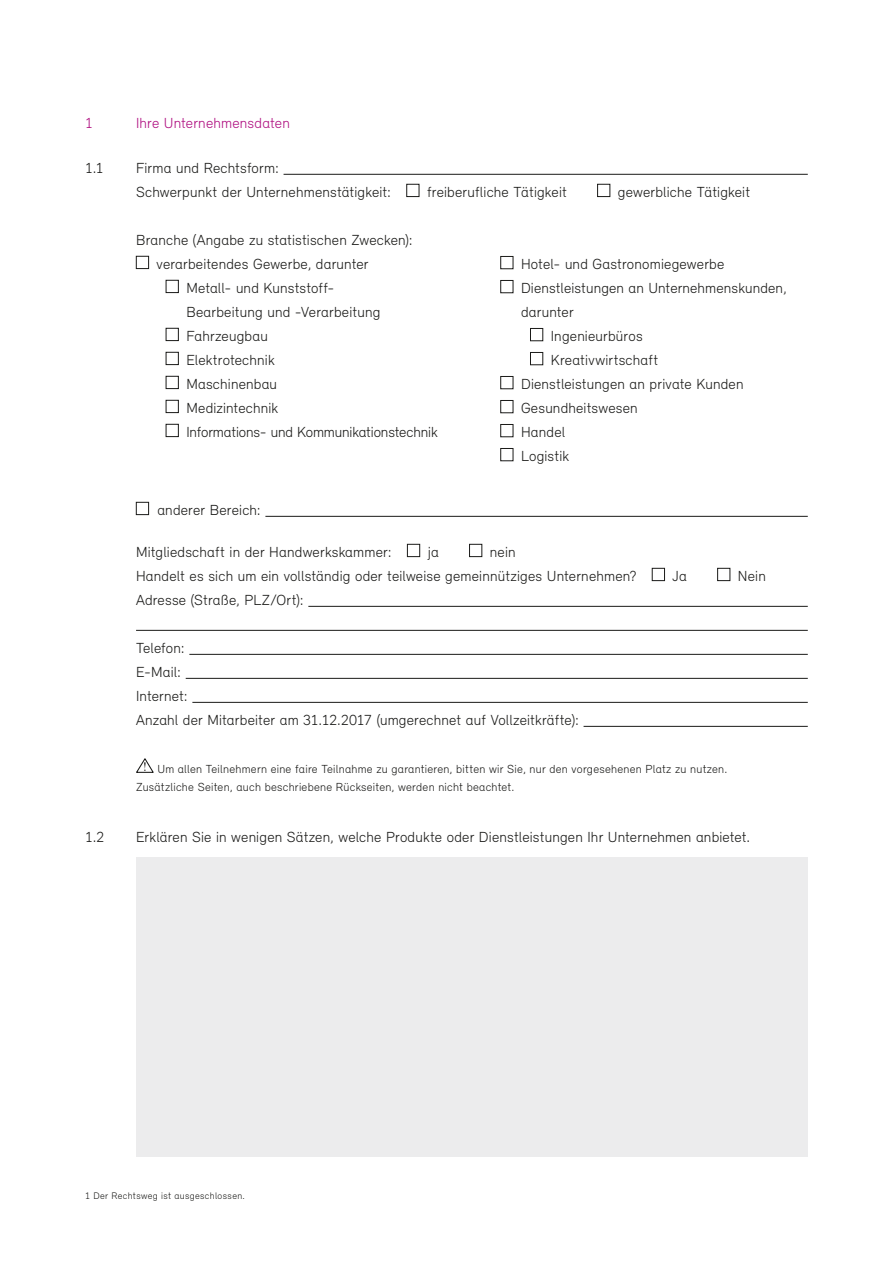
<style>
.page{position:relative;width:893px;height:1263px;background:#fff}
.page>*{position:absolute;margin:0;border:0;box-sizing:border-box;transform-origin:0 0}
.Copy_10_14{font:300 15px/24px "Relevant";letter-spacing:.01em;color:#1a1a18}
.Copy_10_14-2{font:300 15px "Relevant";letter-spacing:-.01em;color:#1a1a18}
.Headline_10_14{font:300 15px "Relevant";letter-spacing:.01em;color:#af0e80}
.Copy_10_14-3{font:300 12px/18px "Relevant";letter-spacing:.02em;color:#1a1a18}
.t1{font:300 9.75px "Relevant";letter-spacing:.04em;color:#1a1a18}
</style>
<div class="page">
<hr style="left:284px;top:174px;width:524px;height:1px;background:#1a1a18">
<hr style="left:265px;top:516px;width:543px;height:1px;background:#1a1a18">
<hr style="left:308px;top:606px;width:500px;height:1px;background:#1a1a18">
<hr style="left:136px;top:630px;width:672px;height:1px;background:#1a1a18">
<hr style="left:189px;top:654px;width:619px;height:1px;background:#1a1a18">
<hr style="left:186px;top:678px;width:622px;height:1px;background:#1a1a18">
<hr style="left:192px;top:702px;width:616px;height:1px;background:#1a1a18">
<hr style="left:584px;top:726px;width:224px;height:1px;background:#1a1a18">
<div style="left:406px;top:184px;width:13px;height:13px;border:1px solid #1a1a18"></div>
<div style="left:597px;top:184px;width:13px;height:13px;border:1px solid #1a1a18"></div>
<div style="left:136px;top:256px;width:13px;height:13px;border:1px solid #1a1a18"></div>
<div style="left:166px;top:280px;width:13px;height:13px;border:1px solid #1a1a18"></div>
<div style="left:166px;top:328px;width:13px;height:13px;border:1px solid #1a1a18"></div>
<div style="left:166px;top:352px;width:13px;height:13px;border:1px solid #1a1a18"></div>
<div style="left:166px;top:376px;width:13px;height:13px;border:1px solid #1a1a18"></div>
<div style="left:166px;top:400px;width:13px;height:13px;border:1px solid #1a1a18"></div>
<div style="left:166px;top:424px;width:13px;height:13px;border:1px solid #1a1a18"></div>
<div style="left:136px;top:502px;width:13px;height:13px;border:1px solid #1a1a18"></div>
<div style="left:407px;top:544px;width:13px;height:13px;border:1px solid #1a1a18"></div>
<div style="left:469px;top:544px;width:13px;height:13px;border:1px solid #1a1a18"></div>
<div style="left:652px;top:568px;width:13px;height:13px;border:1px solid #1a1a18"></div>
<div style="left:717px;top:568px;width:13px;height:13px;border:1px solid #1a1a18"></div>
<svg style="left:136px;top:758px;width:18px;height:15px"></svg>
<div style="left:136px;top:857px;width:672px;height:300px;background:#ececed"></div>
<div style="left:500px;top:256px;width:13px;height:13px;border:1px solid #1a1a18"></div>
<div style="left:500px;top:280px;width:13px;height:13px;border:1px solid #1a1a18"></div>
<div style="left:530px;top:328px;width:13px;height:13px;border:1px solid #1a1a18"></div>
<div style="left:530px;top:352px;width:13px;height:13px;border:1px solid #1a1a18"></div>
<div style="left:500px;top:376px;width:13px;height:13px;border:1px solid #1a1a18"></div>
<div style="left:500px;top:400px;width:13px;height:13px;border:1px solid #1a1a18"></div>
<div style="left:500px;top:424px;width:13px;height:13px;border:1px solid #1a1a18"></div>
<div style="left:500px;top:448px;width:13px;height:13px;border:1px solid #1a1a18"></div>
<p class="Headline_10_14" style="left:85px;top:114px;width:9px">1</p>
<p class="Headline_10_14" style="left:136px;top:114px;width:155px">Ihre Unternehmensdaten</p>
<p class="Copy_10_14" style="left:85px;top:155px;width:20px">1.1</p>
<p class="Copy_10_14" style="left:136px;top:155px;width:144px">Firma und Rechtsform:</p>
<p class="Copy_10_14" style="left:136px;top:179px;width:257px">Schwerpunkt der Unternehmenstätigkeit:</p>
<p class="Copy_10_14" style="left:427px;top:179px;width:141px">freiberufliche Tätigkeit</p>
<p class="Copy_10_14" style="left:618px;top:179px;width:134px">gewerbliche Tätigkeit</p>
<p class="Copy_10_14" style="left:136px;top:227px;width:278px">Branche (Angabe zu statistischen Zwecken):</p>
<p class="Copy_10_14" style="left:157px;top:251px;width:213px">verarbeitendes Gewerbe, darunter</p>
<p class="Copy_10_14" style="left:186px;top:275px;width:196px">Metall- und Kunststoff-<br>Bearbeitung und -Verarbeitung</p>
<p class="Copy_10_14" style="left:186px;top:323px;width:83px">Fahrzeugbau</p>
<p class="Copy_10_14" style="left:186px;top:347px;width:90px">Elektrotechnik</p>
<p class="Copy_10_14" style="left:186px;top:371px;width:92px">Maschinenbau</p>
<p class="Copy_10_14" style="left:186px;top:395px;width:93px">Medizintechnik</p>
<p class="Copy_10_14-2" style="left:186px;top:423px;width:253px">Informations- und Kommunikationstechnik</p>
<p class="Copy_10_14" style="left:521px;top:252px;width:205px">Hotel- und Gastronomiegewerbe</p>
<p class="Copy_10_14" style="left:521px;top:276px;width:267px">Dienstleistungen an Unternehmenskunden, darunter</p>
<p class="Copy_10_14" style="left:551px;top:324px;width:93px">Ingenieurbüros</p>
<p class="Copy_10_14" style="left:551px;top:348px;width:109px">Kreativwirtschaft</p>
<p class="Copy_10_14" style="left:521px;top:372px;width:224px">Dienstleistungen an private Kunden</p>
<p class="Copy_10_14" style="left:521px;top:396px;width:118px">Gesundheitswesen</p>
<p class="Copy_10_14" style="left:521px;top:420px;width:46px">Handel</p>
<p class="Copy_10_14" style="left:521px;top:444px;width:50px">Logistik</p>
<p class="Copy_10_14" style="left:157px;top:497px;width:105px">anderer Bereich:</p>
<p class="Copy_10_14" style="left:136px;top:539px;width:257px">Mitgliedschaft in der Handwerkskammer:</p>
<p class="Copy_10_14" style="left:428px;top:539px;width:13px">ja</p>
<p class="Copy_10_14" style="left:490px;top:539px;width:27px">nein</p>
<p class="Copy_10_14" style="left:136px;top:563px;width:502px">Handelt es sich um ein vollständig oder teilweise gemeinnütziges Unternehmen?</p>
<p class="Copy_10_14" style="left:672px;top:563px;width:16px">Ja</p>
<p class="Copy_10_14" style="left:738px;top:563px;width:29px">Nein</p>
<p class="Copy_10_14" style="left:136px;top:587px;width:169px">Adresse (Straße, PLZ/Ort):</p>
<p class="Copy_10_14" style="left:136px;top:635px;width:53px">Telefon:<br>E-Mail:<br>Internet:</p>
<p class="Copy_10_14" style="left:136px;top:707px;width:444px">Anzahl der Mitarbeiter am 31.12.2017 (umgerechnet auf Vollzeitkräfte):</p>
<p class="Copy_10_14-3" style="left:136px;top:760px;width:593px;text-indent:21px">Um allen Teilnehmern eine faire Teilnahme zu garantieren, bitten wir Sie, nur den vorgesehenen Platz zu nutzen.<br>Zusätzliche Seiten, auch beschriebene Rückseiten, werden nicht beachtet.</p>
<p class="Copy_10_14" style="left:85px;top:824px;width:21px">1.2</p>
<p class="Copy_10_14" style="left:136px;top:824px;width:616px">Erklären Sie in wenigen Sätzen, welche Produkte oder Dienstleistungen Ihr Unternehmen anbietet.</p>
<p class="t1" style="left:85px;top:1190px;width:161px">1 Der Rechtsweg ist ausgeschlossen.</p>
</div>
